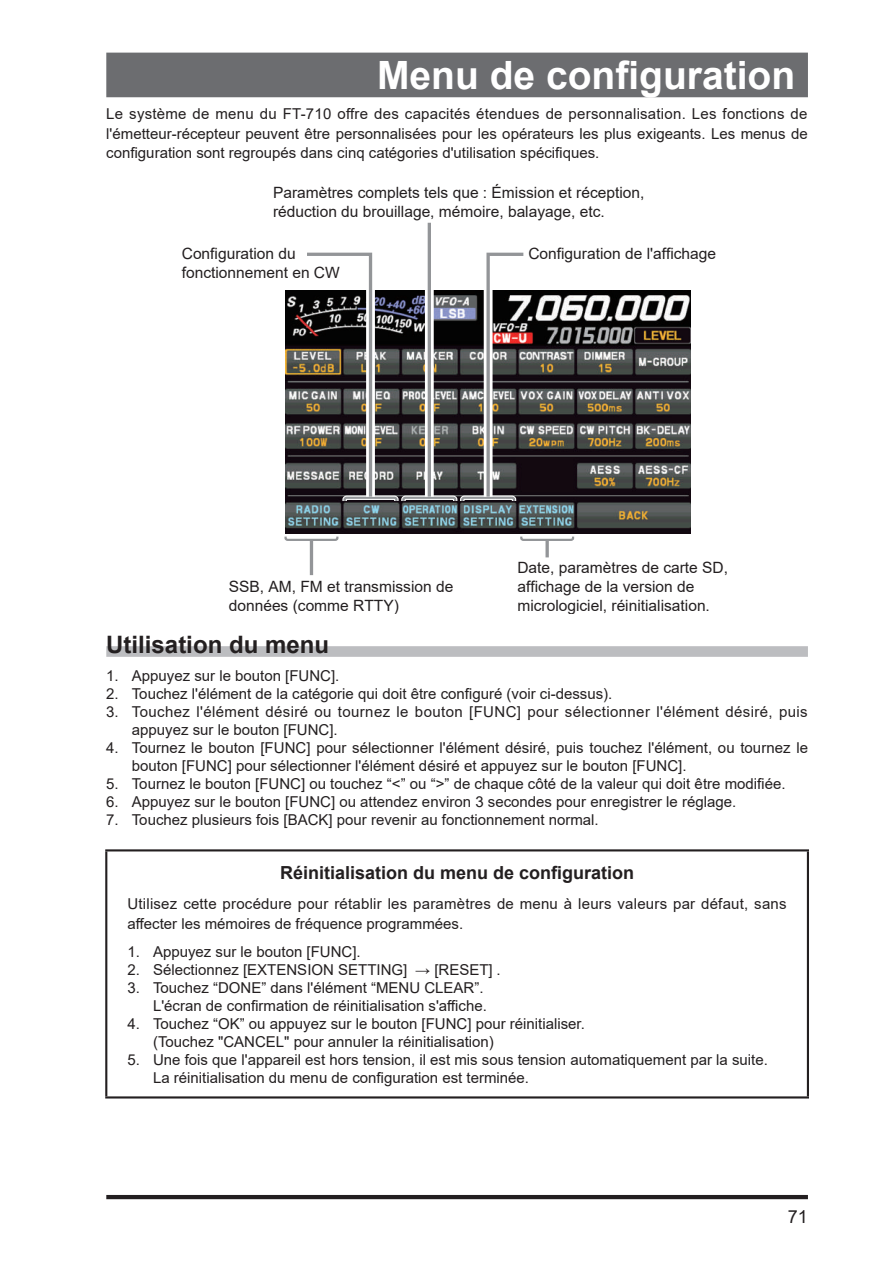
<style>
.page{position:relative;width:893px;height:1263px;background:#fff}
.page>*{position:absolute;margin:0;border:0;box-sizing:border-box;transform-origin:0 0}
.t1{font:700 39px "Arial";color:#fff}
.t2{font:700 24px "Arial";color:#231f20}
.t3{font:700 18px "Arial";color:#231f20}
.t4{font:18px "Arial";color:#231f20}
.t5{font:15.6px/18.6px "Arial";color:#231f20}
.t6{font:15px/18px "Arial";color:#231f20}
.t7{font:15px/18px "Arial";letter-spacing:.025em;color:#231f20}
</style>
<div class="page">
<div style="left:106px;top:646px;width:702px;height:11px;background:#bcbdc0"></div>
<img style="left:285px;top:291px;width:406px;height:243px">
<svg style="left:284px;top:532px;width:58px;height:12px"></svg>
<svg style="left:517px;top:532px;width:60px;height:9px"></svg>
<hr style="left:310px;top:540px;width:3px;height:35px;background:#939598">
<svg style="left:545px;top:540px;width:4px;height:17px"></svg>
<svg style="left:427px;top:223px;width:1px;height:22px"></svg>
<hr style="left:428px;top:223px;width:3px;height:274px;background:#939598">
<svg style="left:298px;top:245px;width:234px;height:260px"></svg>
<hr style="left:105px;top:849px;width:704px;height:2px;background:#231f20">
<hr style="left:105px;top:851px;width:2px;height:245px;background:#231f20">
<hr style="left:807px;top:851px;width:2px;height:245px;background:#231f20">
<hr style="left:105px;top:1096px;width:704px;height:2px;background:#231f20">
<div style="left:106px;top:53px;width:702px;height:44px;background:#6c6d70"></div>
<hr style="left:106px;top:1195px;width:702px;height:4px;background:#231f20">
<h1 class="t1" style="left:377px;top:48px;width:420px">Menu de configuration</h1>
<p class="t6" style="left:106px;top:104px;width:703px;line-height:19.5px;text-align:justify">Le système de menu du FT-710 offre des capacités étendues de personnalisation. Les fonctions de l'émetteur-récepteur peuvent être personnalisées pour les opérateurs les plus exigeants. Les menus de configuration sont regroupés dans cinq catégories d'utilisation spécifiques.</p>
<p class="t5" style="left:273px;top:183px;width:373px">Paramètres complets tels que : Émission et réception, réduction du brouillage, mémoire, balayage, etc.</p>
<p class="t5" style="left:182px;top:244px;width:160px">Configuration du fonctionnement en CW</p>
<p class="t5" style="left:528px;top:244px;width:189px">Configuration de l'affichage</p>
<p class="t5" style="left:229px;top:577px;width:226px">SSB, AM, FM et transmission de données (comme RTTY)</p>
<p class="t5" style="left:517px;top:558px;width:212px">Date, paramètres de carte SD, affichage de la version de micrologiciel, réinitialisation.</p>
<h2 class="t2" style="left:106px;top:628px;width:224px">Utilisation du menu</h2>
<p class="t6" style="left:106px;top:667px;width:235px">1. Appuyez sur le bouton [FUNC].</p>
<p class="t6" style="left:106px;top:685px;width:508px">2. Touchez l'élément de la catégorie qui doit être configuré (voir ci-dessus).</p>
<p class="t7" style="left:132px;top:703px;width:677px;text-indent:-26px">3. Touchez l'élément désiré ou tournez le bouton [FUNC] pour sélectionner l'élément désiré, puis appuyez sur le bouton [FUNC].</p>
<p class="t6" style="left:132px;top:739px;width:678px;text-indent:-26px">4. Tournez le bouton [FUNC] pour sélectionner l'élément désiré, puis touchez l'élément, ou tournez le bouton [FUNC] pour sélectionner l'élément désiré et appuyez sur le bouton [FUNC].</p>
<p class="t6" style="left:106px;top:775px;width:681px">5. Tournez le bouton [FUNC] ou touchez “&lt;” ou “&gt;” de chaque côté de la valeur qui doit être modifiée.</p>
<p class="t6" style="left:106px;top:793px;width:631px">6. Appuyez sur le bouton [FUNC] ou attendez environ 3 secondes pour enregistrer le réglage.</p>
<p class="t6" style="left:106px;top:811px;width:494px">7. Touchez plusieurs fois [BACK] pour revenir au fonctionnement normal.</p>
<p class="t3" style="left:280px;top:860px;width:356px">Réinitialisation du menu de configuration</p>
<p class="t6" style="left:128px;top:894px;width:660px;line-height:19.5px">Utilisez cette procédure pour rétablir les paramètres de menu à leurs valeurs par défaut, sans affecter les mémoires de fréquence programmées.</p>
<p class="t6" style="left:128px;top:942px;width:235px">1. Appuyez sur le bouton [FUNC].</p>
<p class="t6" style="left:128px;top:960px;width:375px">2. Sélectionnez [EXTENSION SETTING] → [RESET] .</p>
<p class="t6" style="left:128px;top:978px;width:361px;text-align:right">3. Touchez “DONE” dans l'élément “MENU CLEAR”.<br>L'écran de confirmation de réinitialisation s'affiche.</p>
<p class="t6" style="left:153px;top:1014px;width:433px;text-indent:-26px">4. Touchez “OK” ou appuyez sur le bouton [FUNC] pour réinitialiser. (Touchez "CANCEL" pour annuler la réinitialisation)</p>
<p class="t6" style="left:153px;top:1050px;width:616px;text-indent:-26px">5. Une fois que l'appareil est hors tension, il est mis sous tension automatiquement par la suite.<br>La réinitialisation du menu de configuration est terminée.</p>
<p class="t4" style="left:788px;top:1204px;width:22px">71</p>
</div>
